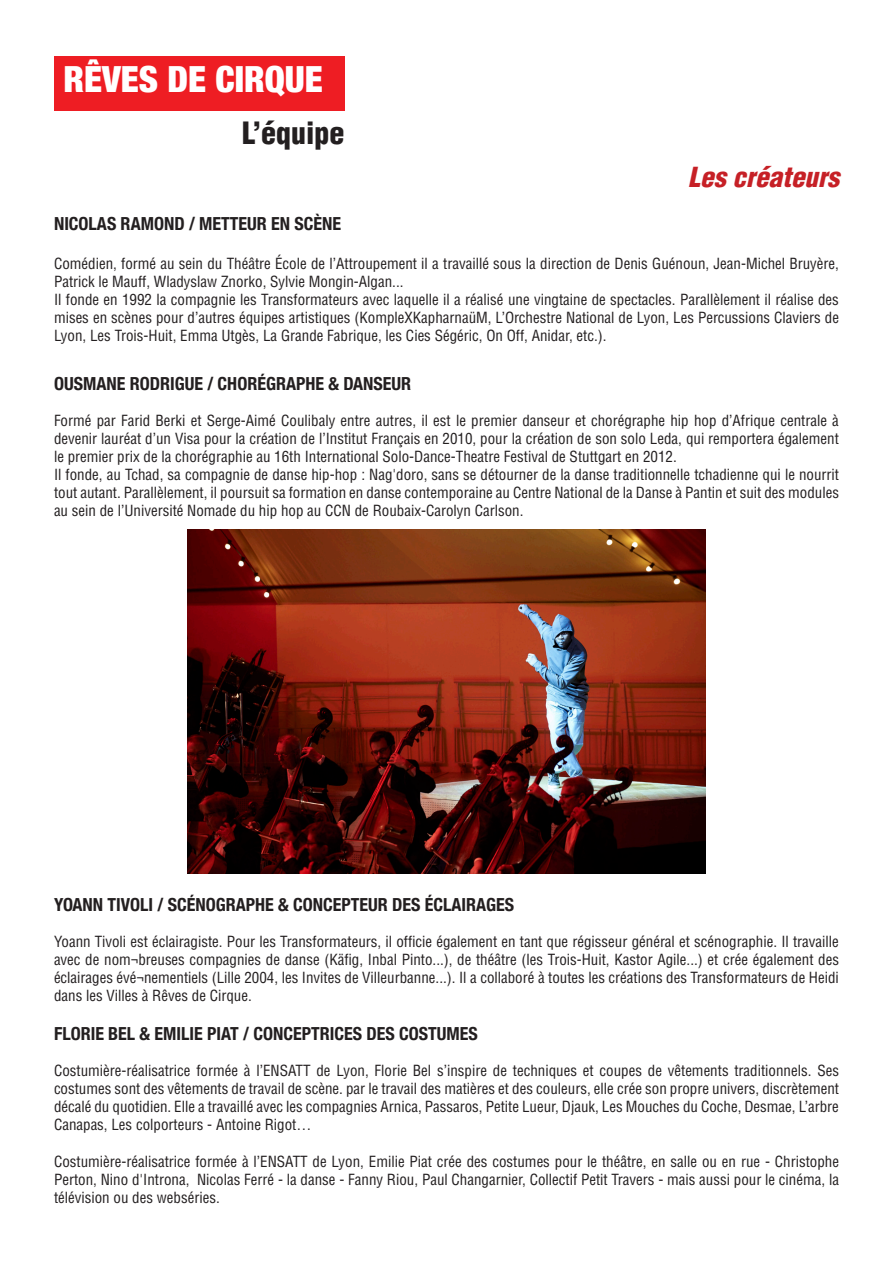
<style>
.page{position:relative;width:893px;height:1263px;background:#fff}
.page>*{position:absolute;margin:0;border:0;box-sizing:border-box;transform-origin:0 0}
.t1{font:900 condensed 36px "Helvetica Neue LT Com";color:#fff}
.t2{font:900 condensed 30px "Helvetica LT Std";color:#231f20}
.t3{font:italic 900 condensed 27px "Helvetica LT Std";color:#c62026}
.t4{font:700 condensed 18px "Helvetica Neue LT Com";color:#231f20}
.t5{font:condensed 15px/18px "Helvetica LT Std";color:#231f20;text-align:justify}
</style>
<div class="page">
<div style="left:54px;top:57px;width:290px;height:54px;background:#ee1d23"></div>
<img style="left:188px;top:529px;width:517px;height:345px">
<p class="t1" style="left:63px;top:58px;width:261px">RÊVES DE CIRQUE</p>
<p class="t2" style="left:242px;top:114px;width:104px">L’équipe</p>
<p class="t3" style="left:688px;top:159px;width:152px">Les créateurs</p>
<p class="t4" style="left:54px;top:213px;width:289px">NICOLAS RAMOND / METTEUR EN SCÈNE</p>
<p class="t5" style="left:54px;top:255px;width:786px">Comédien, formé au sein du Théâtre École de l’Attroupement il a travaillé sous la direction de Denis Guénoun, Jean-Michel Bruyère,<br>Patrick le Mauff, Wladyslaw Znorko, Sylvie Mongin-Algan...</p>
<p class="t5" style="left:54px;top:291px;width:786px">Il fonde en 1992 la compagnie les Transformateurs avec laquelle il a réalisé une vingtaine de spectacles. Parallèlement il réalise des mises en scènes pour d’autres équipes artistiques (KompleXKapharnaüM, L’Orchestre National de Lyon, Les Percussions Claviers de Lyon, Les Trois-Huit, Emma Utgès, La Grande Fabrique, les Cies Ségéric, On Off, Anidar, etc.).</p>
<p class="t4" style="left:54px;top:373px;width:359px">OUSMANE RODRIGUE / CHORÉGRAPHE &amp; DANSEUR</p>
<p class="t5" style="left:54px;top:411px;width:786px">Formé par Farid Berki et Serge-Aimé Coulibaly entre autres, il est le premier danseur et chorégraphe hip hop d’Afrique centrale à devenir lauréat d’un Visa pour la création de l’Institut Français en 2010, pour la création de son solo Leda, qui remportera également le premier prix de la chorégraphie au 16th International Solo-Dance-Theatre Festival de Stuttgart en 2012.</p>
<p class="t5" style="left:54px;top:465px;width:787px">Il fonde, au Tchad, sa compagnie de danse hip-hop : Nag'doro, sans se détourner de la danse traditionnelle tchadienne qui le nourrit tout autant. Parallèlement, il poursuit sa formation en danse contemporaine au Centre National de la Danse à Pantin et suit des modules au sein de l’Université Nomade du hip hop au CCN de Roubaix-Carolyn Carlson.</p>
<p class="t4" style="left:54px;top:893px;width:462px">YOANN TIVOLI / SCÉNOGRAPHE &amp; CONCEPTEUR DES ÉCLAIRAGES</p>
<p class="t5" style="left:54px;top:932px;width:786px">Yoann Tivoli est éclairagiste. Pour les Transformateurs, il officie également en tant que régisseur général et scénographie. Il travaille avec de nom¬breuses compagnies de danse (Käfig, Inbal Pinto...), de théâtre (les Trois-Huit, Kastor Agile...) et crée également des éclairages évé¬nementiels (Lille 2004, les Invites de Villeurbanne...). Il a collaboré à toutes les créations des Transformateurs de Heidi dans les Villes à Rêves de Cirque.</p>
<p class="t4" style="left:54px;top:1023px;width:425px">FLORIE BEL &amp; EMILIE PIAT / CONCEPTRICES DES COSTUMES</p>
<p class="t5" style="left:54px;top:1062px;width:787px">Costumière-réalisatrice formée à l’ENSATT de Lyon, Florie Bel s’inspire de techniques et coupes de vêtements traditionnels. Ses costumes sont des vêtements de travail de scène. par le travail des matières et des couleurs, elle crée son propre univers, discrètement décalé du quotidien. Elle a travaillé avec les compagnies Arnica, Passaros, Petite Lueur, Djauk, Les Mouches du Coche, Desmae, L’arbre Canapas, Les colporteurs - Antoine Rigot…</p>
<p class="t5" style="left:54px;top:1152px;width:787px">Costumière-réalisatrice formée à l’ENSATT de Lyon, Emilie Piat crée des costumes pour le théâtre, en salle ou en rue - Christophe Perton, Nino d'Introna, Nicolas Ferré - la danse - Fanny Riou, Paul Changarnier, Collectif Petit Travers - mais aussi pour le cinéma, la télévision ou des webséries.</p>
</div>
